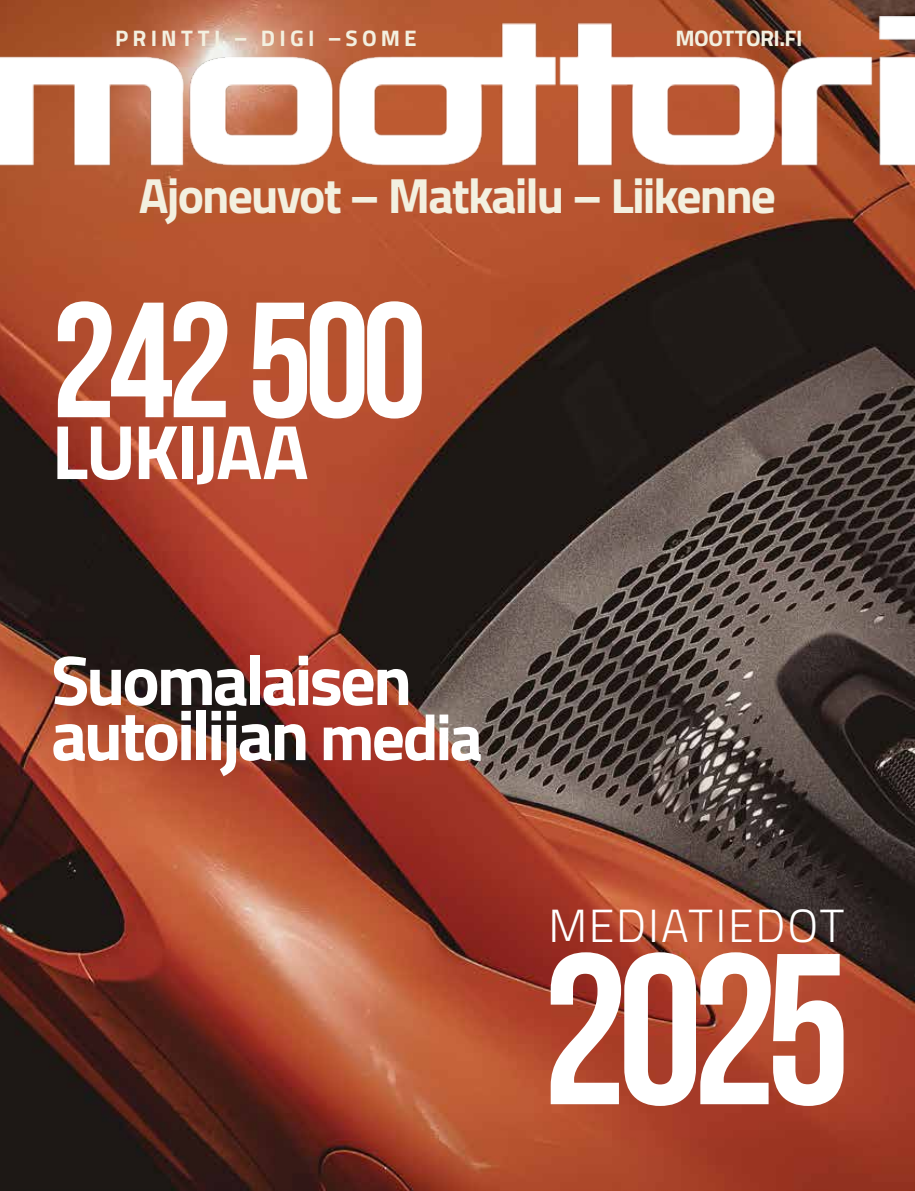
<style>
.page{position:relative;width:915px;height:1191px;background:#fff}
.page>*{position:absolute;margin:0;border:0;box-sizing:border-box;transform-origin:0 0}
.t1{font:214.5px "Bebas Neue";color:#fff}
.t2{font:163.65px "Bebas Neue";letter-spacing:-.045em;color:#fff}
.t3{font:700 77.25px "Titillium Web";letter-spacing:-.035em;color:#fff}
.t4{font:700 70.35px/55.1px "Titillium Web";letter-spacing:-.045em;color:#fff}
.t5{font:700 49.5px "Titillium Web";letter-spacing:-.04em;color:#f3f0e0}
.t6{font:300 46.5px "Titillium Web";letter-spacing:.035em;color:#fff}
.t7{font:700 22.5px "Titillium Web";letter-spacing:.185em;color:#f3f0e0}
.t8{font:700 22.5px "Titillium Web";letter-spacing:-.02em;color:#f3f0e0}
.s1{font-size:65.1px}
</style>
<div class="page">
<img style="left:0;top:0;width:914px;height:1191px">
<img style="left:0;top:17px;width:914px;height:150px">
<p class="t7" style="left:115px;top:21px;width:303px">PRINTTI – DIGI –SOME</p>
<p class="t8" style="left:675px;top:21px;width:128px">MOOTTORI.FI</p>
<p class="t5" style="left:139px;top:158px;width:638px">Ajoneuvot – Matkailu – Liikenne</p>
<h2 class="t2" style="left:51px;top:271px;width:377px">242 500</h2>
<h3 class="t3" style="left:52px;top:393px;width:258px">LUKIJAA</h3>
<h3 class="t4" style="left:51px;top:649px;width:433px">Suomalaisen autoilijan <span class="s1">media</span></h3>
<p class="t6" style="left:548px;top:892px;width:297px">MEDIATIEDOT</p>
<h1 class="t1" style="left:542px;top:912px;width:310px">2025</h1>
</div>
